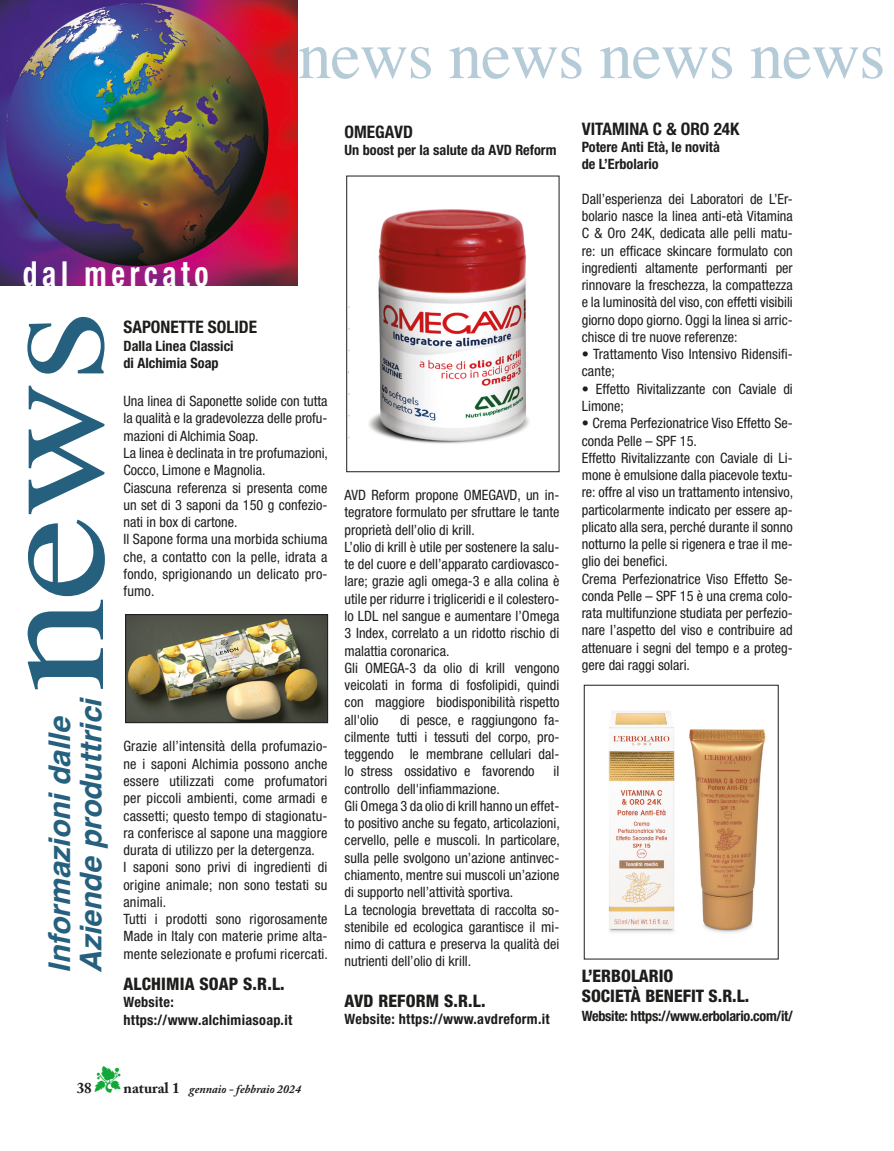
<style>
.page{position:relative;width:894px;height:1151px;background:#fff}
.page>*{position:absolute;margin:0;border:0;box-sizing:border-box;transform-origin:0 0}
.t1{font:163.8px "Times";color:#25617f;scale:1.16 1}
.t2{font:67.5px "Times";letter-spacing:-.015em;color:#b6cbd8}
.t3{font:700 condensed 34.5px "Helvetica Neue LT Std";letter-spacing:.16em;color:#fff;scale:.85 1}
.t4{font:italic 700 30px "Helvetica";color:#25617f}
.tex{font:800 condensed 17.25px "Helvetica Neue LT Std";color:#1d1d1b}
.sottotitolo{font:700 condensed 17.25px "Helvetica Neue LT Std";color:#1d1d1b}
.indirizzo{font:800 condensed 17.25px "Helvetica Neue LT Std";letter-spacing:.01em;color:#1d1d1b}
.t5{font:700 15px "Adobe Caslon Pro";color:#1d1d1b}
.tex-2{font:condensed 14.25px/17.2px "Helvetica Neue LT Std";color:#1d1d1b;text-align:justify}
.indirizzo-2{font:condensed 14.25px/17.2px "Helvetica Neue LT Std";letter-spacing:.01em;color:#1d1d1b;text-align:justify}
.sottotitolo-2{font:700 condensed 14.25px "Helvetica Neue LT Std";color:#1d1d1b}
.indirizzo-3{font:700 condensed 14.25px "Helvetica Neue LT Std";letter-spacing:.02em;color:#1d1d1b}
.indirizzo-4{font:700 condensed 14.25px "Helvetica Neue LT Std";letter-spacing:-.02em;color:#1d1d1b}
.t6{font:italic 700 12px "Adobe Caslon Pro";color:#1d1d1b}
.s1{color:#13a638}
.s2{font-style:normal;font-size:15px}
</style>
<div class="page">
<img style="left:0;top:0;width:298px;height:285px">
<img style="left:349px;top:209px;width:180px;height:235px">
<div style="left:346px;top:176px;width:213px;height:296px;border:1px solid #1d1d1b"></div>
<img style="left:127px;top:616px;width:199px;height:104px">
<div style="left:125px;top:614px;width:203px;height:108px;border:1px solid #1d1d1b"></div>
<img style="left:608px;top:711px;width:158px;height:222px">
<div style="left:584px;top:684px;width:194px;height:275px;border:1px solid #1d1d1b"></div>
<p class="t2" style="left:298px;top:-8px;width:589px">news news news news</p>
<p class="sottotitolo" style="left:344px;top:121px;width:70px">OMEGAVD</p>
<p class="sottotitolo-2" style="left:344px;top:141px;width:213px">Un boost per la salute da AVD Reform</p>
<p class="t3" style="left:23px;top:253px;width:220px">dal mercato</p>
<p class="t1" style="left:-105px;top:692px;width:332px;rotate:-90deg">news</p>
<p class="t4" style="left:41px;top:972px;width:258px;rotate:-90deg">Informazioni dalle</p>
<p class="t4" style="left:73px;top:972px;width:277px;rotate:-90deg">Aziende produttrici</p>
<p class="sottotitolo" style="left:123px;top:317px;width:135px">SAPONETTE SOLIDE</p>
<p class="sottotitolo-2" style="left:123px;top:337px;width:112px">Dalla Linea Classici</p>
<p class="sottotitolo-2" style="left:123px;top:354px;width:97px">di Alchimia Soap</p>
<p class="indirizzo-2" style="left:123px;top:392px;width:206px">Una linea di Saponette solide con tutta la qualità e la gradevolezza delle profu&shy;mazioni di Alchimia Soap.</p>
<p class="indirizzo-2" style="left:123px;top:444px;width:206px">La linea è declinata in tre profumazioni,<br>Cocco, Limone e Magnolia.</p>
<p class="indirizzo-2" style="left:123px;top:478px;width:206px">Ciascuna referenza si presenta come un set di 3 saponi da 150 g confezio&shy;nati in box di cartone.</p>
<p class="indirizzo-2" style="left:123px;top:530px;width:206px">Il Sapone forma una morbida schiuma che, a contatto con la pelle, idrata a fondo, sprigionando un delicato pro&shy;fumo.</p>
<p class="indirizzo-2" style="left:123px;top:737px;width:206px">Grazie all’intensità della profumazio&shy;ne i saponi Alchimia possono anche essere utilizzati come profumatori per piccoli ambienti, come armadi e cassetti; questo tempo di stagionatu&shy;ra conferisce al sapone una maggiore durata di utilizzo per la detergenza.</p>
<p class="indirizzo-2" style="left:123px;top:858px;width:206px">I saponi sono privi di ingredienti di origine animale; non sono testati su animali.</p>
<p class="indirizzo-2" style="left:123px;top:910px;width:206px">Tutti i prodotti sono rigorosamente Made in Italy con materie prime alta&shy;mente selezionate e profumi ricercati.</p>
<p class="indirizzo" style="left:123px;top:973px;width:163px">ALCHIMIA SOAP S.R.L.</p>
<p class="indirizzo-3" style="left:123px;top:993px;width:52px">Website:</p>
<p class="indirizzo-3" style="left:123px;top:1010px;width:170px">https://www.alchimiasoap.it</p>
<p class="t6" style="left:95px;top:1081px;width:208px"><span class="s1">▼</span> <span class="s2">natural 1</span> gennaio - febbraio 2024</p>
<p class="t5" style="left:77px;top:1078px;width:16px">38</p>
<p class="tex-2" style="left:344px;top:486px;width:216px">AVD Reform propone OMEGAVD, un in&shy;tegratore formulato per sfruttare le tante proprietà dell’olio di krill.</p>
<p class="tex-2" style="left:344px;top:538px;width:216px">L’olio di krill è utile per sostenere la salu&shy;te del cuore e dell’apparato cardiovasco&shy;lare; grazie agli omega-3 e alla colina è utile per ridurre i trigliceridi e il colestero&shy;lo LDL nel sangue e aumentare l’Omega 3 Index, correlato a un ridotto rischio di malattia coronarica.</p>
<p class="tex-2" style="left:344px;top:659px;width:216px">Gli OMEGA-3 da olio di krill vengono veicolati in forma di fosfolipidi, quindi con maggiore biodisponibilità rispetto all'olio</p>
<p class="tex-2" style="left:344px;top:710px;width:216px;text-indent:55px">di pesce, e raggiungono fa&shy;cilmente tutti i tessuti del corpo, pro&shy;teggendo le membrane cellulari dal&shy;lo stress ossidativo e favorendo</p>
<p class="tex-2" style="left:553px;top:762px;width:7px">il</p>
<p class="tex-2" style="left:344px;top:779px;width:157px">controllo dell'infiammazione.</p>
<p class="tex-2" style="left:344px;top:797px;width:217px">Gli Omega 3 da olio di krill hanno un effet&shy;to positivo anche su fegato, articolazioni, cervello, pelle e muscoli. In particolare, sulla pelle svolgono un’azione antinvec&shy;chiamento, mentre sui muscoli un’azione di supporto nell’attività sportiva.</p>
<p class="tex-2" style="left:344px;top:900px;width:216px">La tecnologia brevettata di raccolta so&shy;stenibile ed ecologica garantisce il mi&shy;nimo di cattura e preserva la qualità dei nutrienti dell’olio di krill.</p>
<p class="tex" style="left:344px;top:989px;width:142px">AVD REFORM S.R.L.</p>
<p class="indirizzo-3" style="left:344px;top:1010px;width:207px">Website: https://www.avdreform.it</p>
<p class="sottotitolo" style="left:582px;top:118px;width:159px">VITAMINA C &amp; ORO 24K</p>
<p class="sottotitolo-2" style="left:582px;top:138px;width:140px">Potere Anti Età, le novità</p>
<p class="sottotitolo-2" style="left:582px;top:155px;width:78px">de L’Erbolario</p>
<p class="tex-2" style="left:582px;top:190px;width:213px">Dall’esperienza dei Laboratori de L’Er&shy;bolario nasce la linea anti-età Vitamina C &amp; Oro 24K, dedicata alle pelli matu&shy;re: un efficace skincare formulato con ingredienti altamente performanti per rinnovare la freschezza, la compattezza e la luminosità del viso, con effetti visibili giorno dopo giorno. Oggi la linea si arric&shy;chisce di tre nuove referenze:</p>
<p class="tex-2" style="left:582px;top:345px;width:213px">• Trattamento Viso Intensivo Ridensifi&shy;cante;</p>
<p class="tex-2" style="left:582px;top:380px;width:213px">• Effetto Rivitalizzante con Caviale di<br>Limone;</p>
<p class="tex-2" style="left:582px;top:414px;width:213px">• Crema Perfezionatrice Viso Effetto Se&shy;conda Pelle – SPF 15.</p>
<p class="tex-2" style="left:582px;top:449px;width:213px">Effetto Rivitalizzante con Caviale di Li&shy;mone è emulsione dalla piacevole textu&shy;re: offre al viso un trattamento intensivo, particolarmente indicato per essere ap&shy;plicato alla sera, perché durante il sonno notturno la pelle si rigenera e trae il me&shy;glio dei benefici.</p>
<p class="tex-2" style="left:582px;top:569px;width:213px">Crema Perfezionatrice Viso Effetto Se&shy;conda Pelle – SPF 15 è una crema colo&shy;rata multifunzione studiata per perfezio&shy;nare l’aspetto del viso e contribuire ad attenuare i segni del tempo e a proteg&shy;gere dai raggi solari.</p>
<p class="tex" style="left:582px;top:965px;width:93px">L’ERBOLARIO</p>
<p class="tex" style="left:582px;top:984px;width:169px">SOCIETÀ BENEFIT S.R.L.</p>
<p class="indirizzo-4" style="left:582px;top:1007px;width:213px">Website: https://www.erbolario.com/it/</p>
</div>
